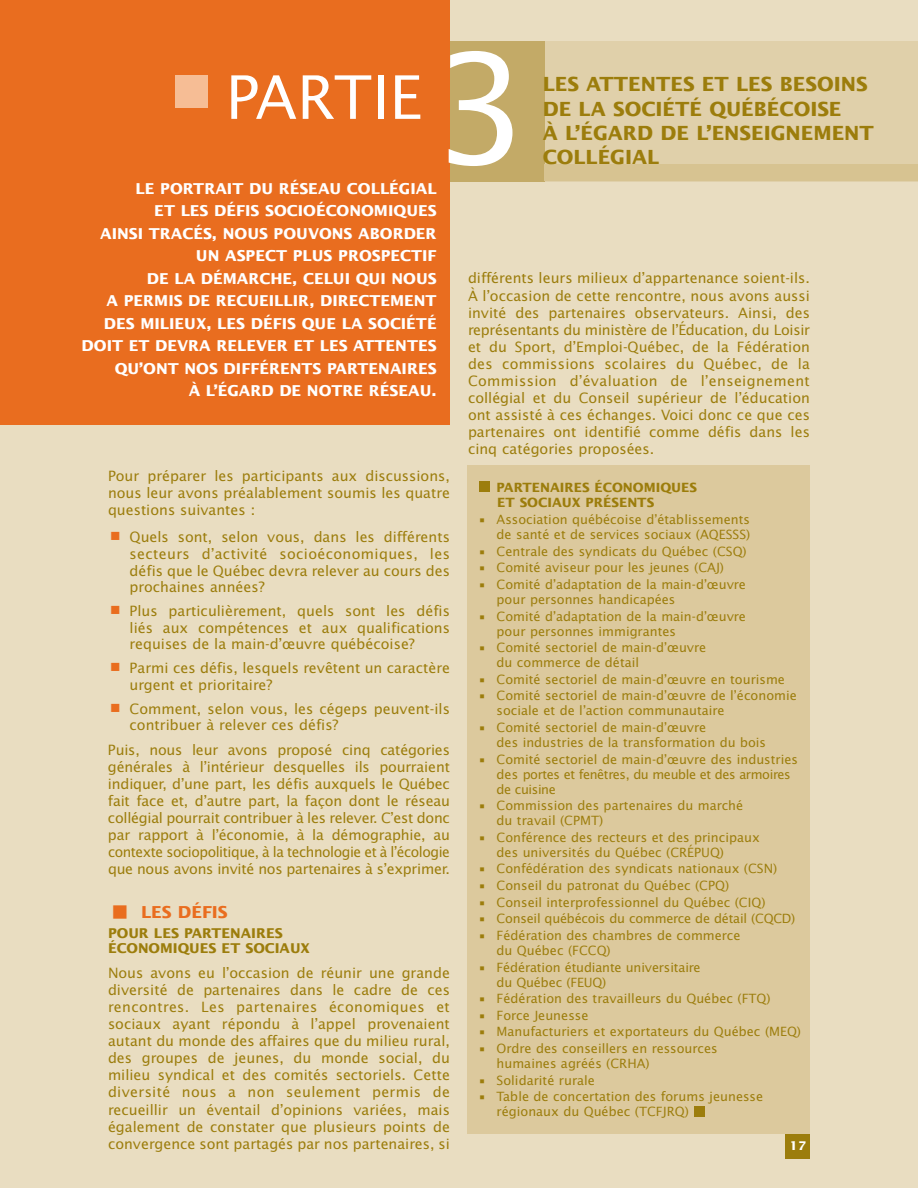
<style>
.page{position:relative;width:918px;height:1188px;background:#e9ddc1}
.page>*{position:absolute;margin:0;border:0;box-sizing:border-box;transform-origin:0 0}
.t1{font:151.65px "Lucida Sans";color:#fff}
.t2{font:60.15px "Lucida Sans";color:#fff}
.t3{font:700 19.5px/24.3px "Lucida Sans";color:#9c7d0c}
.t4{font:700 16.5px "Lucida Sans";color:#e96d1f}
.t5{font:700 15px/22.5px "Lucida Sans";color:#fff;text-align:right}
.t6{font:14.25px/17.1px "Lucida Sans";color:#9c7d0c;text-align:justify}
.t7{font:700 13.5px/15px "Lucida Sans";color:#9c7d0c}
.t8{font:12.75px/15px "Lucida Sans";color:#9c7d0c}
.t9{font:12.75px/15px "Lucida Sans";letter-spacing:-.03em;color:#9c7d0c}
.t10{font:12.75px "Lucida Sans";letter-spacing:-.02em;color:#9c7d0c}
.t11{font:700 12.75px/15px "Lucida Sans";color:#9c7d0c}
.t12{font:700 12px "Lucida Sans";color:#fff}
.s1{font-weight:700;font-size:21px;color:#e96d1f}
.s2{font-size:34.5px}
</style>
<div class="page">
<div style="left:467px;top:465px;width:343px;height:669px;background:#dcc99d"></div>
<div style="left:695px;top:1106px;width:10px;height:10px;background:#9c7d0c"></div>
<div style="left:480px;top:482px;width:10px;height:10px;background:#9c7d0c"></div>
<div style="left:449px;top:41px;width:469px;height:140px;background:#e0d0aa"></div>
<div style="left:449px;top:41px;width:95px;height:140px;background:#c3aa67"></div>
<div style="left:544px;top:164px;width:374px;height:17px;background:#d7c391"></div>
<div style="left:786px;top:1134px;width:24px;height:24px;background:#9c7d0c"></div>
<div style="left:0;top:0;width:450px;height:425px;background:#e96d1f"></div>
<div style="left:176px;top:76px;width:32px;height:32px;background:#f6bd95"></div>
<h2 class="t2" style="left:226px;top:69px;width:197px">PARTIE</h2>
<h1 class="t1" style="left:433px;top:37px;width:97px">3</h1>
<h3 class="t3" style="left:543px;top:73px;width:333px">LES ATTENTES ET LES BESOINS<br>DE LA SOCIÉTÉ QUÉBÉCOISE<br>À L’ÉGARD DE L’ENSEIGNEMENT<br>COLLÉGIAL</h3>
<p class="t5" style="left:82px;top:178px;width:357px">LE PORTRAIT DU RÉSEAU COLLÉGIAL<br>ET LES DÉFIS SOCIOÉCONOMIQUES<br>AINSI TRACÉS, NOUS POUVONS ABORDER<br>UN ASPECT PLUS PROSPECTIF<br>DE LA DÉMARCHE, CELUI QUI NOUS<br>A PERMIS DE RECUEILLIR, DIRECTEMENT<br>DES MILIEUX, LES DÉFIS QUE LA SOCIÉTÉ<br>DOIT ET DEVRA RELEVER ET LES ATTENTES<br>QU’ONT NOS DIFFÉRENTS PARTENAIRES<br>À L’ÉGARD DE NOTRE RÉSEAU.</p>
<p class="t6" style="left:108px;top:468px;width:343px">Pour préparer les participants aux discussions, nous leur avons préalablement soumis les quatre questions suivantes :</p>
<p class="t6" style="left:130px;top:530px;width:322px;line-height:16.5px;text-indent:-22px"><span class="s1">•</span> Quels sont, selon vous, dans les différents secteurs d’activité socioéconomiques, les défis que le Québec devra relever au cours des prochaines années?</p>
<p class="t6" style="left:130px;top:604px;width:322px;line-height:16.5px;text-indent:-22px"><span class="s1">•</span> Plus particulièrement, quels sont les défis liés aux compétences et aux qualifications requises de la main-d’œuvre québécoise?</p>
<p class="t6" style="left:130px;top:661px;width:322px;line-height:16.5px;text-indent:-22px"><span class="s1">•</span> Parmi ces défis, lesquels revêtent un caractère urgent et prioritaire?</p>
<p class="t6" style="left:130px;top:701px;width:322px;line-height:16.5px;text-indent:-22px"><span class="s1">•</span> Comment, selon vous, les cégeps peuvent-ils contribuer à relever ces défis?</p>
<p class="t6" style="left:108px;top:742px;width:344px">Puis, nous leur avons proposé cinq catégories générales à l’intérieur desquelles ils pourraient indiquer, d’une part, les défis auxquels le Québec fait face et, d’autre part, la façon dont le réseau collégial pourrait contribuer à les relever. C’est donc par rapport à l’économie, à la démographie, au contexte sociopolitique, à la technologie et à l’écologie que nous avons invité nos partenaires à s’exprimer.</p>
<p class="t4" style="left:108px;top:904px;width:121px"><span class="s2">•</span> LES DÉFIS</p>
<p class="t7" style="left:108px;top:927px;width:204px">POUR LES PARTENAIRES<br>ÉCONOMIQUES ET SOCIAUX</p>
<p class="t6" style="left:108px;top:965px;width:344px">Nous avons eu l’occasion de réunir une grande diversité de partenaires dans le cadre de ces rencontres. Les partenaires économiques et sociaux ayant répondu à l’appel provenaient autant du monde des affaires que du milieu rural, des groupes de jeunes, du monde social, du milieu syndical et des comités sectoriels. Cette diversité nous a non seulement permis de recueillir un éventail d’opinions variées, mais également de constater que plusieurs points de convergence sont partagés par nos partenaires, si</p>
<p class="t6" style="left:468px;top:271px;width:344px">différents leurs milieux d’appartenance soient-ils.<br>À l’occasion de cette rencontre, nous avons aussi invité des partenaires observateurs. Ainsi, des représentants du ministère de l’Éducation, du Loisir et du Sport, d’Emploi-Québec, de la Fédération des commissions scolaires du Québec, de la Commission d’évaluation de l’enseignement collégial et du Conseil supérieur de l’éducation ont assisté à ces échanges. Voici donc ce que ces partenaires ont identifié comme défis dans les cinq catégories proposées.</p>
<p class="t11" style="left:497px;top:481px;width:202px">PARTENAIRES ÉCONOMIQUES<br>ET SOCIAUX PRÉSENTS</p>
<p class="t8" style="left:478px;top:513px;width:274px;text-align:right">• Association québécoise d’établissements de santé et de services sociaux (AQESSS)</p>
<p class="t8" style="left:478px;top:544px;width:270px">• Centrale des syndicats du Québec (CSQ)</p>
<p class="t8" style="left:478px;top:561px;width:248px">• Comité aviseur pour les jeunes (CAJ)</p>
<p class="t8" style="left:497px;top:578px;width:251px;text-indent:-19px">• Comité d’adaptation de la main-d’œuvre pour personnes handicapées</p>
<p class="t8" style="left:497px;top:609px;width:251px;text-indent:-19px">• Comité d’adaptation de la main-d’œuvre pour personnes immigrantes</p>
<p class="t8" style="left:497px;top:641px;width:211px;text-indent:-19px">• Comité sectoriel de main-d’œuvre du commerce de détail</p>
<p class="t8" style="left:478px;top:673px;width:309px">• Comité sectoriel de main-d’œuvre en tourisme</p>
<p class="t8" style="left:497px;top:689px;width:302px;text-indent:-19px">• Comité sectoriel de main-d’œuvre de l’économie sociale et de l’action communautaire</p>
<p class="t8" style="left:497px;top:721px;width:271px;text-indent:-19px">• Comité sectoriel de main-d’œuvre<br>des industries de la transformation du bois</p>
<p class="t9" style="left:497px;top:752px;width:303px;text-indent:-19px">• Comité sectoriel de main-d’œuvre des industries des portes et fenêtres, du meuble et des armoires de cuisine</p>
<p class="t8" style="left:497px;top:799px;width:248px;text-indent:-19px">• Commission des partenaires du marché du travail (CPMT)</p>
<p class="t8" style="left:497px;top:831px;width:265px;text-indent:-19px">• Conférence des recteurs et des principaux des universités du Québec (CRÉPUQ)</p>
<p class="t8" style="left:478px;top:862px;width:301px">• Confédération des syndicats nationaux (CSN)</p>
<p class="t8" style="left:478px;top:879px;width:253px">• Conseil du patronat du Québec (CPQ)</p>
<p class="t8" style="left:478px;top:895px;width:289px">• Conseil interprofessionnel du Québec (CIQ)</p>
<p class="t10" style="left:478px;top:913px;width:319px">• Conseil québécois du commerce de détail (CQCD)</p>
<p class="t8" style="left:497px;top:929px;width:246px;text-indent:-19px">• Fédération des chambres de commerce du Québec (FCCQ)</p>
<p class="t8" style="left:497px;top:960px;width:206px;text-indent:-19px">• Fédération étudiante universitaire du Québec (FEUQ)</p>
<p class="t8" style="left:478px;top:992px;width:294px">• Fédération des travailleurs du Québec (FTQ)</p>
<p class="t8" style="left:478px;top:1009px;width:112px">• Force Jeunesse</p>
<p class="t8" style="left:478px;top:1025px;width:325px">• Manufacturiers et exportateurs du Québec (MEQ)</p>
<p class="t8" style="left:497px;top:1042px;width:223px;text-indent:-19px">• Ordre des conseillers en ressources humaines agréés (CRHA)</p>
<p class="t8" style="left:478px;top:1073px;width:118px">• Solidarité rurale</p>
<p class="t8" style="left:497px;top:1090px;width:268px;text-indent:-19px">• Table de concertation des forums jeunesse régionaux du Québec (TCFJRQ)</p>
<p class="t12" style="left:789px;top:1140px;width:18px">17</p>
</div>
